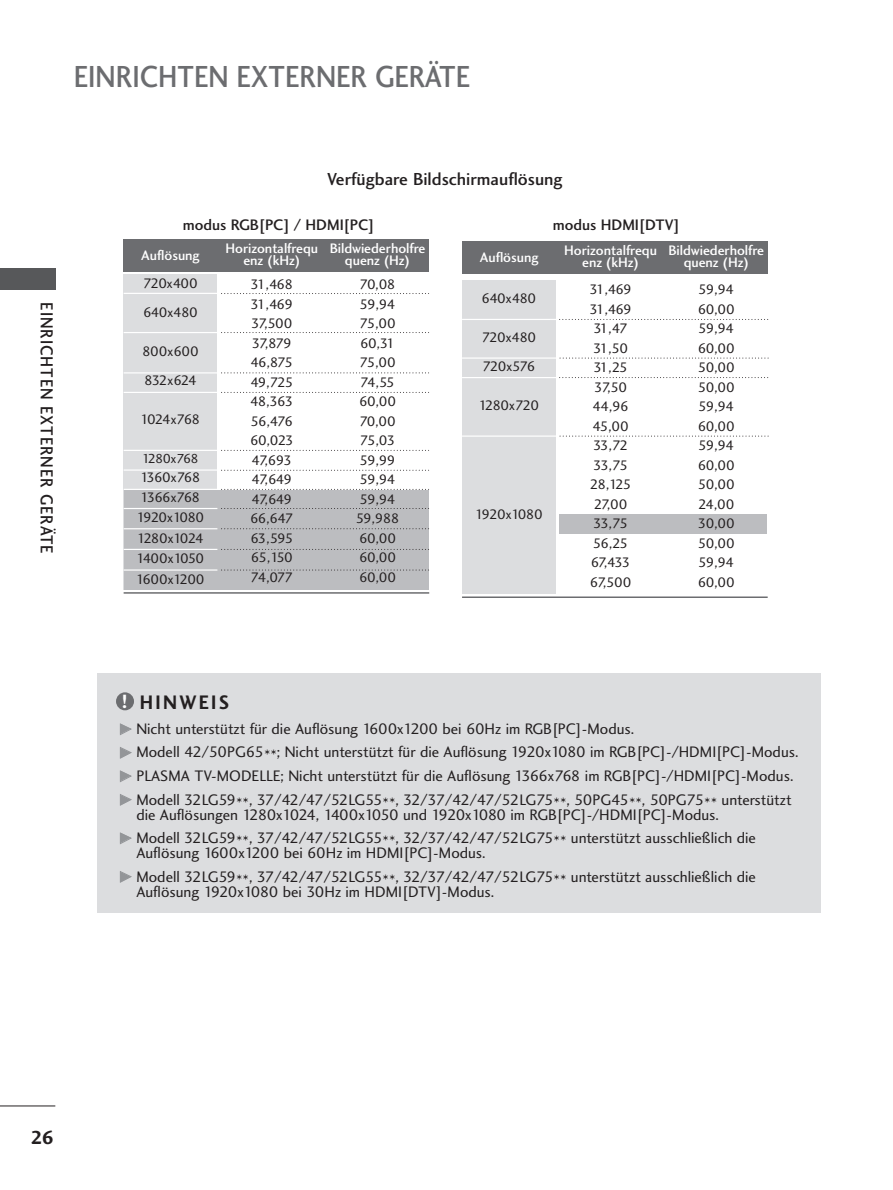
<style>
.page{position:relative;width:893px;height:1190px;background:#fff}
.page>*{position:absolute;margin:0;border:0;box-sizing:border-box;transform-origin:0 0}
.t1{font:31.5px "Charlotte Sans Medium Plain";color:#6c6d70;scale:.9 1}
.t2{font:20.25px "Charlotte Sans Bold Plain";letter-spacing:.12em;color:#231f20;scale:.95 1}
.t3{font:19.5px "Charlotte Sans Bold Plain";color:#231f20}
.t4{font:18px "Charlotte Sans Medium Plain";color:#231f20}
.t5{font:18px "Charlotte Sans Medium Plain";letter-spacing:.06em;color:#231f20;scale:.9 1}
.t6{font:15.75px/23.5px "Charlotte Sans Book Plain";color:#231f20}
.t7{font:15.75px "Charlotte Sans Medium Plain";color:#231f20}
.t8{font:14.25px/19.5px "Charlotte Sans Book Plain";letter-spacing:-.06em;color:#231f20}
.t9{font:14.25px/12px "Charlotte Sans Medium Plain";letter-spacing:-.005em;color:#fff;text-align:center}
.t10{font:14.25px/19.5px "Charlotte Sans Book Plain";letter-spacing:-.08em;color:#231f20;text-align:center}
.t11{font:14.25px/19.5px "Charlotte Sans Book Plain";letter-spacing:-.04em;color:#231f20;text-align:center}
.t12{font:14.25px/29.5px "Charlotte Sans Book Plain";letter-spacing:-.02em;color:#231f20}
.t13{font:13.5px "Charlotte Sans Book Plain";letter-spacing:-.06em;color:#231f20}
.s1{font-size:19.95px;color:#fff}
</style>
<div class="page">
<div style="left:124px;top:274px;width:93px;height:315px;background:#dcdddf"></div>
<div style="left:124px;top:490px;width:304px;height:100px;background:#bcbdc0"></div>
<div style="left:559px;top:514px;width:208px;height:20px;background:#bcbdc0"></div>
<hr style="left:0;top:1105px;width:55px;height:1px;background:#231f20">
<div style="left:0;top:268px;width:55px;height:21px;background:#57585a"></div>
<div style="left:123px;top:239px;width:305px;height:32px;background:#6c6d70"></div>
<hr style="left:124px;top:293px;width:93px;height:1px;background:#fff">
<hr style="left:124px;top:332px;width:93px;height:1px;background:#fff">
<hr style="left:124px;top:372px;width:93px;height:1px;background:#fff">
<hr style="left:124px;top:392px;width:93px;height:1px;background:#fff">
<hr style="left:124px;top:469px;width:93px;height:1px;background:#fff">
<hr style="left:124px;top:489px;width:93px;height:1px;background:#fff">
<hr style="left:124px;top:450px;width:93px;height:1px;background:#fff">
<hr style="left:124px;top:592px;width:305px;height:1px;background:#6c6d70">
<svg style="left:221px;top:293px;width:205px;height:1px"></svg>
<svg style="left:221px;top:332px;width:205px;height:1px"></svg>
<svg style="left:221px;top:372px;width:205px;height:1px"></svg>
<svg style="left:221px;top:392px;width:205px;height:1px"></svg>
<svg style="left:221px;top:450px;width:205px;height:1px"></svg>
<svg style="left:221px;top:470px;width:205px;height:1px"></svg>
<svg style="left:221px;top:489px;width:205px;height:1px"></svg>
<hr style="left:124px;top:508px;width:93px;height:1px;background:#fff">
<svg style="left:221px;top:508px;width:205px;height:1px"></svg>
<svg style="left:221px;top:528px;width:205px;height:1px"></svg>
<svg style="left:221px;top:569px;width:205px;height:1px"></svg>
<div style="left:462px;top:280px;width:93px;height:314px;background:#dcdddf"></div>
<hr style="left:462px;top:357px;width:94px;height:2px;background:#fff">
<svg style="left:560px;top:358px;width:208px;height:1px"></svg>
<hr style="left:462px;top:377px;width:94px;height:1px;background:#fff">
<svg style="left:559px;top:377px;width:206px;height:1px"></svg>
<hr style="left:462px;top:435px;width:94px;height:2px;background:#fff">
<svg style="left:560px;top:436px;width:208px;height:1px"></svg>
<div style="left:462px;top:241px;width:305px;height:32px;background:#6c6d70"></div>
<hr style="left:462px;top:319px;width:94px;height:1px;background:#fff">
<svg style="left:559px;top:319px;width:206px;height:1px"></svg>
<hr style="left:462px;top:596px;width:305px;height:2px;background:#6c6d70">
<hr style="left:124px;top:549px;width:93px;height:1px;background:#fff">
<svg style="left:221px;top:549px;width:205px;height:1px"></svg>
<hr style="left:124px;top:528px;width:93px;height:1px;background:#fff">
<hr style="left:124px;top:569px;width:93px;height:1px;background:#fff">
<div style="left:98px;top:673px;width:723px;height:239px;background:#dcdddf"></div>
<div style="left:116px;top:692px;width:18px;height:18px;background:#6c6d70;border-radius:50%"></div>
<h1 class="t1" style="left:74px;top:64px;width:442px">EINRICHTEN EXTERNER GERÄTE</h1>
<p class="t5" style="left:54px;top:302px;width:280px;rotate:90deg">EINRICHTEN EXTERNER GERÄTE</p>
<p class="t4" style="left:327px;top:173px;width:237px">Verfügbare Bildschirmauflösung</p>
<p class="t7" style="left:183px;top:219px;width:193px">modus RGB[PC] / HDMI[PC]</p>
<p class="t9" style="left:141px;top:251px;width:60px">Auflösung</p>
<p class="t8" style="left:143px;top:270px;width:56px;line-height:29.1px">720x400<br>640x480</p>
<p class="t12" style="left:142px;top:337px;width:58px">800x600<br>832x624</p>
<p class="t8" style="left:141px;top:411px;width:61px">1024x768</p>
<p class="t13" style="left:142px;top:453px;width:58px">1280x768</p>
<p class="t8" style="left:140px;top:469px;width:61px">1360x768</p>
<p class="t8" style="left:141px;top:488px;width:61px">1366x768</p>
<p class="t8" style="left:137px;top:509px;width:69px">1920x1080</p>
<p class="t8" style="left:137px;top:529px;width:69px;line-height:20.5px">1280x1024<br>1400x1050</p>
<p class="t12" style="left:136px;top:565px;width:70px">1600x1200</p>
<p class="t9" style="left:225px;top:243px;width:94px">Horizontalfrequ enz (kHz)</p>
<p class="t9" style="left:330px;top:243px;width:97px">Bildwiederholfre quenz (Hz)</p>
<p class="t8" style="left:250px;top:276px;width:45px">31,468<br>31,469<br>37,500<br>37,879<br>46,875<br>49,725<br>48,363<br>56,476<br>60,023<br>47,693<br>47,649<br>47,649<br>66,647<br>63,595<br>65,150<br>74,077</p>
<p class="t11" style="left:356px;top:276px;width:45px">70,08<br>59,94<br>75,00<br>60,31<br>75,00<br>74,55<br>60,00<br>70,00<br>75,03<br>59,99<br>59,94<br>59,94<br>59,988<br>60,00<br>60,00<br>60,00</p>
<p class="t7" style="left:552px;top:219px;width:128px">modus HDMI[DTV]</p>
<p class="t9" style="left:480px;top:253px;width:60px">Auflösung</p>
<p class="t9" style="left:564px;top:246px;width:94px">Horizontalfrequ enz (kHz)</p>
<p class="t9" style="left:668px;top:246px;width:97px">Bildwiederholfre quenz (Hz)</p>
<p class="t8" style="left:481px;top:290px;width:56px">640x480</p>
<p class="t8" style="left:482px;top:324px;width:56px;line-height:29.2px">720x480<br>720x576</p>
<p class="t8" style="left:479px;top:397px;width:62px">1280x720</p>
<p class="t8" style="left:475px;top:505px;width:69px">1920x1080</p>
<p class="t10" style="left:589px;top:281px;width:44px">31,469<br>31,469<br>31,47<br>31,50<br>31,25<br>37,50<br>44,96<br>45,00<br>33,72<br>33,75<br>28,125<br>27,00<br>33,75<br>56,25<br>67,433<br>67,500</p>
<p class="t8" style="left:697px;top:281px;width:39px;text-align:justify">59,94<br>60,00<br>59,94<br>60,00<br>50,00<br>50,00<br>59,94<br>60,00<br>59,94<br>60,00<br>50,00<br>24,00<br>30,00<br>50,00<br>59,94<br>60,00</p>
<p class="t2" style="left:121px;top:694px;width:115px"><span class="s1">!</span> HINWEIS</p>
<p class="t6" style="left:119px;top:718px;width:680px"><sub>G</sub> Nicht unterstützt für die Auflösung 1600x1200 bei 60Hz im RGB[PC]-Modus.<br><sub>G</sub> Modell 42/50PG65**; Nicht unterstützt für die Auflösung 1920x1080 im RGB[PC]-/HDMI[PC]-Modus.<br><sub>G</sub> PLASMA TV-MODELLE; Nicht unterstützt für die Auflösung 1366x768 im RGB[PC]-/HDMI[PC]-Modus.<br><sub>G</sub> Modell 32LG59**, 37/42/47/52LG55**, 32/37/42/47/52LG75**, 50PG45**, 50PG75** unterstützt</p>
<p class="t6" style="left:119px;top:804px;width:638px;text-indent:17px">die Auflösungen 1280x1024, 1400x1050 und 1920x1080 im RGB[PC]-/HDMI[PC]-Modus.<br><sub>G</sub> Modell 32LG59**, 37/42/47/52LG55**, 32/37/42/47/52LG75** unterstützt ausschließlich die</p>
<p class="t6" style="left:119px;top:842px;width:638px;text-indent:17px">Auflösung 1600x1200 bei 60Hz im HDMI[PC]-Modus.<br><sub>G</sub> Modell 32LG59**, 37/42/47/52LG55**, 32/37/42/47/52LG75** unterstützt ausschließlich die</p>
<p class="t6" style="left:136px;top:881px;width:359px">Auflösung 1920x1080 bei 30Hz im HDMI[DTV]-Modus.</p>
<p class="t3" style="left:31px;top:1129px;width:25px">26</p>
</div>
